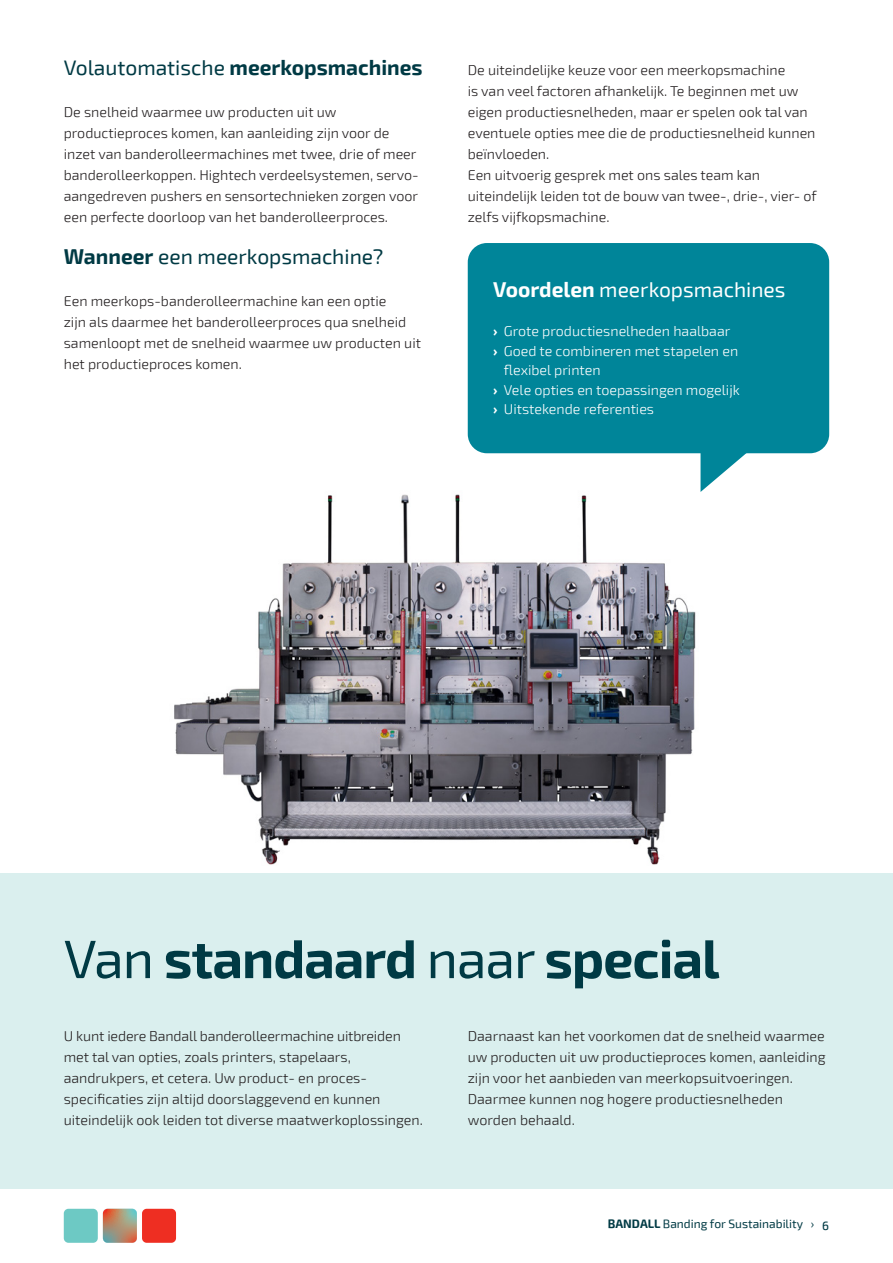
<style>
.page{position:relative;width:893px;height:1263px;background:#fff}
.page>*{position:absolute;margin:0;border:0;box-sizing:border-box;transform-origin:0 0}
.Kop{font:700 54px "Exo 2";letter-spacing:-.02em;color:#003a44}
.Subkop{font:700 21px "Exo 2";color:#003a44}
.Subkop-2{font:21px "Exo 2";color:#003a44}
.Bodytekst_NL{font:21px "Exo 2";color:#fff}
.Bodytekst_NL-2{font:300 14.25px/21px "Exo 2";color:#231f20}
.Bodytekst_NL-3{font:300 14.25px/19.5px "Exo 2";color:#fff}
.t1{font:12px "Exo 2";color:#003a44}
.s1{font-weight:400}
.s2{font-weight:700}
.s3{font-weight:500}
</style>
<div class="page">
<div style="left:142px;top:1209px;width:34px;height:34px;background:#ee2e22;border-radius:5px"></div>
<div style="left:64px;top:1209px;width:34px;height:34px;background:#6dc9c4;border-radius:5px"></div>
<svg style="left:103px;top:1209px;width:34px;height:34px"></svg>
<img style="left:174px;top:494px;width:522px;height:371px">
<div style="left:0;top:873px;width:893px;height:315px;background:#daefee"></div>
<div style="left:468px;top:243px;width:361px;height:210px;background:#008599;border-radius:19px"></div>
<svg style="left:700px;top:453px;width:48px;height:39px"></svg>
<p class="Subkop" style="left:64px;top:55px;width:360px"><span class="s1">Volautomatische</span> meerkopsmachines</p>
<p class="Bodytekst_NL-2" style="left:64px;top:102px;width:357px">De snelheid waarmee uw producten uit uw productieproces komen, kan aanleiding zijn voor de inzet van banderolleermachines met twee, drie of meer banderolleerkoppen. Hightech verdeelsystemen, servo&shy;aangedreven pushers en sensortechnieken zorgen voor een perfecte doorloop van het banderolleerproces.</p>
<p class="Subkop-2" style="left:64px;top:244px;width:321px"><span class="s2">Wanneer</span> een meerkopsmachine?</p>
<p class="Bodytekst_NL-2" style="left:64px;top:291px;width:359px">Een meerkops-banderolleermachine kan een optie<br>zijn als daarmee het banderolleerproces qua snelheid samenloopt met de snelheid waarmee uw producten uit het productieproces komen.</p>
<p class="Bodytekst_NL-2" style="left:468px;top:60px;width:349px">De uiteindelijke keuze voor een meerkopsmachine<br>is van veel factoren afhankelijk. Te beginnen met uw eigen productiesnelheden, maar er spelen ook tal van eventuele opties mee die de productiesnelheid kunnen beïnvloeden.</p>
<p class="Bodytekst_NL-2" style="left:468px;top:165px;width:351px">Een uitvoerig gesprek met ons sales team kan uiteindelijk leiden tot de bouw van twee-, drie-, vier- of zelfs vijfkopsmachine.</p>
<p class="Bodytekst_NL" style="left:493px;top:277px;width:294px"><span class="s2">Voordelen</span> meerkopsmachines</p>
<p class="Bodytekst_NL-3" style="left:493px;top:322px;width:239px"><span class="s2">›</span> Grote productiesnelheden haalbaar</p>
<p class="Bodytekst_NL-3" style="left:504px;top:341px;width:236px;text-indent:-11px"><span class="s2">›</span> Goed te combineren met stapelen en flexibel printen</p>
<p class="Bodytekst_NL-3" style="left:493px;top:380px;width:248px"><span class="s2">›</span> Vele opties en toepassingen mogelijk</p>
<p class="Bodytekst_NL-3" style="left:493px;top:400px;width:162px"><span class="s2">›</span> Uitstekende referenties</p>
<p class="Kop" style="left:64px;top:927px;width:657px"><span class="s1">Van</span> standaard <span class="s1">naar</span> special</p>
<p class="Bodytekst_NL-2" style="left:64px;top:1026px;width:361px">U kunt iedere Bandall banderolleermachine uitbreiden met tal van opties, zoals printers, stapelaars, aandrukpers, et cetera. Uw product- en proces&shy;specificaties zijn altijd doorslaggevend en kunnen uiteindelijk ook leiden tot diverse maatwerkoplossingen.</p>
<p class="Bodytekst_NL-2" style="left:468px;top:1026px;width:359px">Daarnaast kan het voorkomen dat de snelheid waarmee uw producten uit uw productieproces komen, aanleiding zijn voor het aanbieden van meerkopsuitvoeringen.<br>Daarmee kunnen nog hogere productiesnelheden worden behaald.</p>
<p class="t1" style="left:608px;top:1217px;width:223px"><span class="s2">BANDALL</span> Banding for Sustainability › <span class="s3">6</span></p>
</div>
